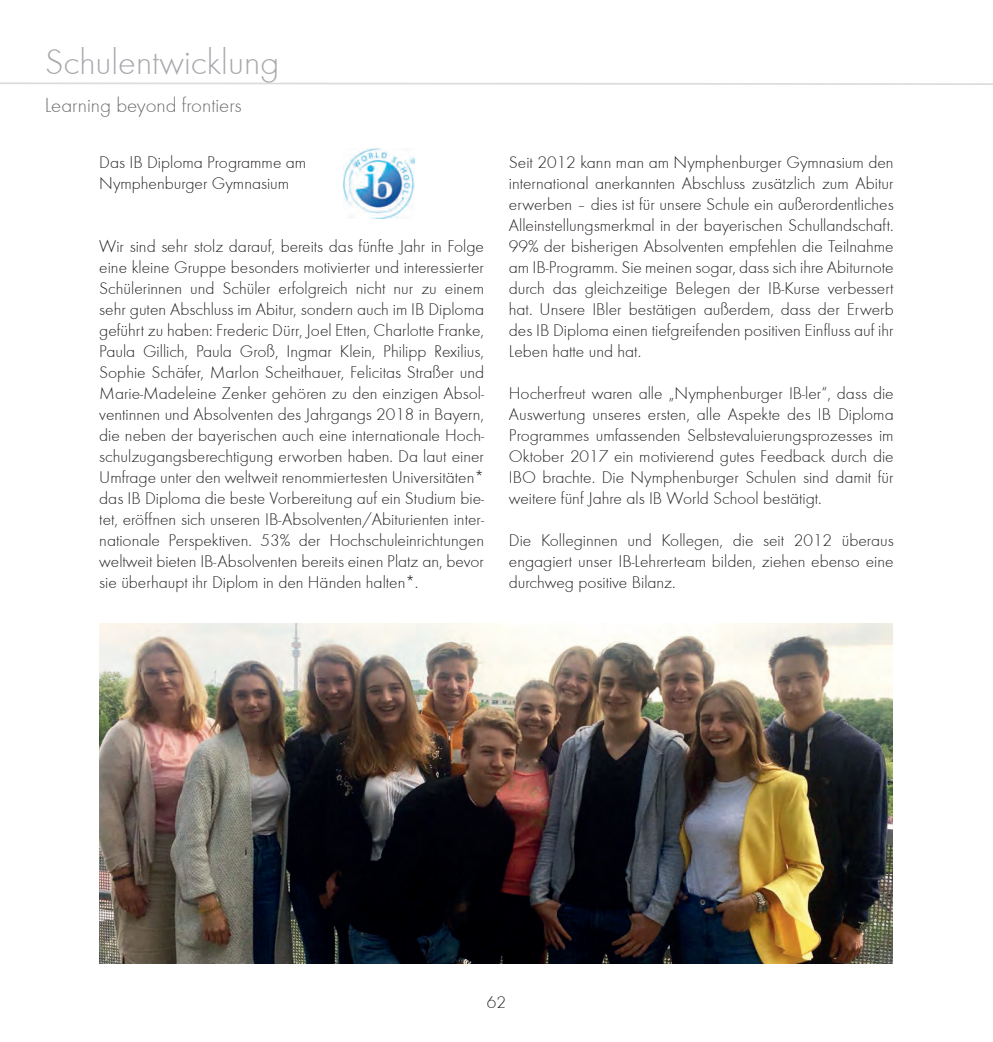
<style>
.page{position:relative;width:993px;height:1042px;background:#fff}
.page>*{position:absolute;margin:0;border:0;box-sizing:border-box;transform-origin:0 0}
.t1{font:300 36.75px "Futura T";color:#a8a9ad}
.t2{font:300 21px "Futura T";color:#6c6d70}
.t3{font:300 17.5px/21px "Futura T";color:#231f20;text-align:justify}
</style>
<div class="page">
<svg style="left:0;top:82px;width:992px;height:3px"></svg>
<img style="left:343px;top:149px;width:71px;height:69px">
<img style="left:99px;top:624px;width:793px;height:339px">
<h1 class="t1" style="left:45px;top:42px;width:236px">Schulentwicklung</h1>
<p class="t2" style="left:45px;top:94px;width:198px">Learning beyond frontiers</p>
<p class="t3" style="left:99px;top:152px;width:208px">Das IB Diploma Programme am<br>Nymphenburger Gymnasium</p>
<p class="t3" style="left:99px;top:236px;width:386px">Wir sind sehr stolz darauf, bereits das fünfte Jahr in Folge eine kleine Gruppe besonders motivierter und interessierter Schülerinnen und Schüler erfolgreich nicht nur zu einem sehr guten Abschluss im Abitur, sondern auch im IB Diploma geführt zu haben: Frederic Dürr, Joel Etten, Charlotte Franke, Paula Gillich, Paula Groß, Ingmar Klein, Philipp Rexilius, Sophie Schäfer, Marlon Scheithauer, Felicitas Straßer und Marie-Madeleine Zenker gehören zu den einzigen Absol&shy;ventinnen und Absolventen des Jahrgangs 2018 in Bayern, die neben der bayerischen auch eine internationale Hoch&shy;schulzugangsberechtigung erworben haben. Da laut einer Umfrage unter den weltweit renommiertesten Universitäten* das IB Diploma die beste Vorbereitung auf ein Studium bie&shy;tet, eröffnen sich unseren IB-Absolventen/Abiturienten inter&shy;nationale Perspektiven. 53% der Hochschuleinrichtungen weltweit bieten IB-Absolventen bereits einen Platz an, bevor sie überhaupt ihr Diplom in den Händen halten*.</p>
<p class="t3" style="left:508px;top:152px;width:386px">Seit 2012 kann man am Nymphenburger Gymnasium den international anerkannten Abschluss zusätzlich zum Abitur erwerben – dies ist für unsere Schule ein außerordentliches Alleinstellungsmerkmal in der bayerischen Schullandschaft.<br>99% der bisherigen Absolventen empfehlen die Teilnahme am IB-Programm. Sie meinen sogar, dass sich ihre Abiturnote durch das gleichzeitige Belegen der IB-Kurse verbessert hat. Unsere IBler bestätigen außerdem, dass der Erwerb des IB Diploma einen tiefgreifenden positiven Einfluss auf ihr Leben hatte und hat.</p>
<p class="t3" style="left:508px;top:383px;width:386px">Hocherfreut waren alle „Nymphenburger IB-ler“, dass die Auswertung unseres ersten, alle Aspekte des IB Diploma Programmes umfassenden Selbstevaluierungsprozesses im Oktober 2017 ein motivierend gutes Feedback durch die IBO brachte. Die Nymphenburger Schulen sind damit für weitere fünf Jahre als IB World School bestätigt.</p>
<p class="t3" style="left:508px;top:530px;width:386px">Die Kolleginnen und Kollegen, die seit 2012 überaus engagiert unser IB-Lehrerteam bilden, ziehen ebenso eine durchweg positive Bilanz.</p>
<p class="t3" style="left:486px;top:992px;width:21px">62</p>
</div>
